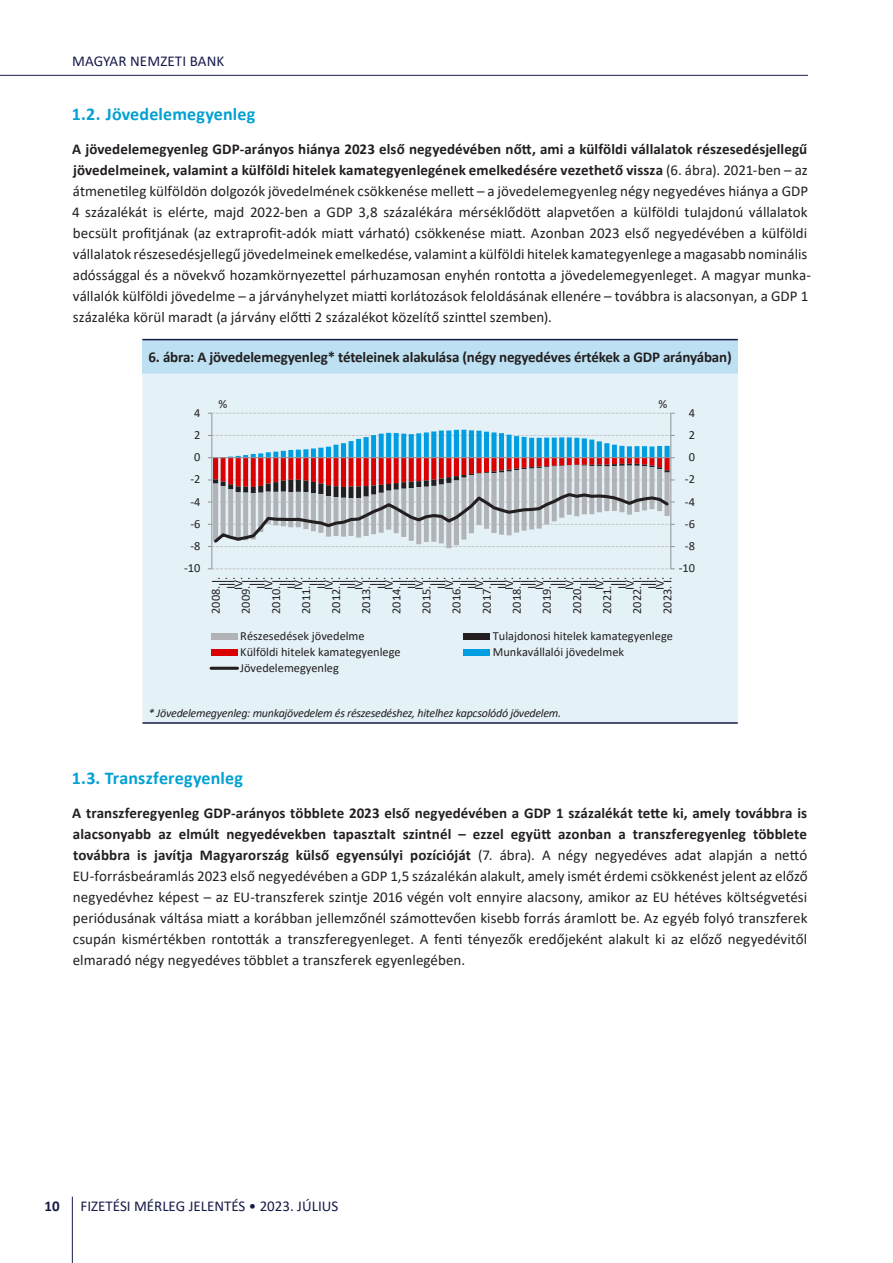
<style>
.page{position:relative;width:893px;height:1263px;background:#fff}
.page>*{position:absolute;margin:0;border:0;box-sizing:border-box;transform-origin:0 0}
.t1{font:700 18px "Calibri";letter-spacing:.01em;color:#00a1d2}
.Text_Body{font:15px/21px "Calibri";color:#231f20}
.t2{font:700 15px "Calibri";letter-spacing:-.01em;color:#231f20}
.t3{font:15px "Calibri";color:#161a48}
.t4{font:700 15px "Calibri";color:#161a48}
.t5{font:12.3px "Calibri";color:#231f20}
.ENG_Chart_note{font:italic 12px "Calibri";letter-spacing:-.02em;color:#231f20}
.s1{font-weight:700}
</style>
<div class="page">
<hr style="left:72px;top:1197px;width:1px;height:66px;background:#161a48">
<hr style="left:0;top:75px;width:808px;height:1px;background:#161a48">
<div style="left:142px;top:340px;width:596px;height:34px;background:#bde1f2"></div>
<div style="left:142px;top:374px;width:596px;height:348px;background:#e4f2f8"></div>
<hr style="left:142px;top:722px;width:596px;height:2px;background:#161a48">
<hr style="left:142px;top:339px;width:596px;height:1px;background:#161a48">
<hr style="left:670px;top:413px;width:1px;height:156px;background:#939598">
<hr style="left:211px;top:413px;width:1px;height:156px;background:#939598">
<svg style="left:208px;top:568px;width:467px;height:1px"></svg>
<svg style="left:208px;top:413px;width:467px;height:1px"></svg>
<svg style="left:208px;top:430px;width:467px;height:118px;background:#b6b5bf"></svg>
<div style="left:211px;top:633px;width:26px;height:7px;background:#b2b3b7"></div>
<div style="left:464px;top:633px;width:26px;height:7px;background:#231f20"></div>
<div style="left:211px;top:649px;width:26px;height:7px;background:#da0000"></div>
<div style="left:464px;top:649px;width:26px;height:7px;background:#009ee0"></div>
<hr style="left:211px;top:667px;width:26px;height:3px;background:#231f20">
<p class="t3" style="left:72px;top:51px;width:154px">MAGYAR NEMZETI BANK</p>
<p class="t1" style="left:72px;top:101px;width:185px">1.2. Jövedelemegyenleg</p>
<p class="Text_Body" style="left:72px;top:138px;width:741px"><span class="s1">A jövedelemegyenleg GDP-arányos hiánya 2023 első negyedévében nőtt, ami a külföldi vállalatok részesedésjellegű jövedelmeinek, valamint a külföldi hitelek kamategyenlegének emelkedésére vezethető vissza</span> (6. ábra). 2021-ben – az átmenetileg külföldön dolgozók jövedelmének csökkenése mellett – a jövedelemegyenleg négy negyedéves hiánya a GDP 4 százalékát is elérte, majd 2022-ben a GDP 3,8 százalékára mérséklődött alapvetően a külföldi tulajdonú vállalatok becsült profitjának (az extraprofit-adók miatt várható) csökkenése miatt. Azonban 2023 első negyedévében a külföldi vállalatok részesedésjellegű jövedelmeinek emelkedése, valamint a külföldi hitelek kamategyenlege a magasabb nominális adóssággal és a növekvő hozamkörnyezettel párhuzamosan enyhén rontotta a jövedelemegyenleget. A magyar munka&shy;vállalók külföldi jövedelme – a járványhelyzet miatti korlátozások feloldásának ellenére – továbbra is alacsonyan, a GDP 1 százaléka körül maradt (a járvány előtti 2 százalékot közelítő szinttel szemben).</p>
<p class="t2" style="left:148px;top:347px;width:585px">6. ábra: A jövedelemegyenleg* tételeinek alakulása (négy negyedéves értékek a GDP arányában)</p>
<p class="t5" style="left:194px;top:404px;width:8px">4</p>
<p class="t5" style="left:218px;top:396px;width:10px">%</p>
<p class="t5" style="left:658px;top:395px;width:10px">%</p>
<p class="t5" style="left:689px;top:404px;width:8px">4</p>
<p class="t5" style="left:194px;top:426px;width:8px">2</p>
<p class="t5" style="left:689px;top:426px;width:8px">2</p>
<p class="t5" style="left:194px;top:449px;width:8px">0</p>
<p class="t5" style="left:689px;top:449px;width:8px">0</p>
<p class="t5" style="left:190px;top:471px;width:12px">-2</p>
<p class="t5" style="left:685px;top:471px;width:12px">-2</p>
<p class="t5" style="left:190px;top:493px;width:12px">-4</p>
<p class="t5" style="left:685px;top:493px;width:12px">-4</p>
<p class="t5" style="left:190px;top:515px;width:12px">-6</p>
<p class="t5" style="left:685px;top:515px;width:12px">-6</p>
<p class="t5" style="left:190px;top:537px;width:12px">-8</p>
<p class="t5" style="left:685px;top:537px;width:12px">-8</p>
<p class="t5" style="left:184px;top:560px;width:18px">-10</p>
<p class="t5" style="left:679px;top:560px;width:18px">-10</p>
<p class="t5" style="left:207px;top:614px;width:39px;rotate:-90deg">2008. I.</p>
<p class="t5" style="left:215px;top:586px;width:11px;rotate:-90deg">II.</p>
<p class="t5" style="left:222px;top:589px;width:14px;rotate:-90deg">III.</p>
<p class="t5" style="left:230px;top:590px;width:15px;rotate:-90deg">IV.</p>
<p class="t5" style="left:237px;top:614px;width:39px;rotate:-90deg">2009. I.</p>
<p class="t5" style="left:245px;top:586px;width:11px;rotate:-90deg">II.</p>
<p class="t5" style="left:252px;top:589px;width:14px;rotate:-90deg">III.</p>
<p class="t5" style="left:260px;top:590px;width:15px;rotate:-90deg">IV.</p>
<p class="t5" style="left:267px;top:614px;width:39px;rotate:-90deg">2010. I.</p>
<p class="t5" style="left:275px;top:586px;width:11px;rotate:-90deg">II.</p>
<p class="t5" style="left:282px;top:589px;width:14px;rotate:-90deg">III.</p>
<p class="t5" style="left:290px;top:590px;width:15px;rotate:-90deg">IV.</p>
<p class="t5" style="left:297px;top:614px;width:39px;rotate:-90deg">2011. I.</p>
<p class="t5" style="left:305px;top:586px;width:11px;rotate:-90deg">II.</p>
<p class="t5" style="left:312px;top:589px;width:14px;rotate:-90deg">III.</p>
<p class="t5" style="left:320px;top:590px;width:15px;rotate:-90deg">IV.</p>
<p class="t5" style="left:328px;top:614px;width:39px;rotate:-90deg">2012. I.</p>
<p class="t5" style="left:335px;top:586px;width:11px;rotate:-90deg">II.</p>
<p class="t5" style="left:343px;top:589px;width:14px;rotate:-90deg">III.</p>
<p class="t5" style="left:350px;top:590px;width:15px;rotate:-90deg">IV.</p>
<p class="t5" style="left:358px;top:614px;width:39px;rotate:-90deg">2013. I.</p>
<p class="t5" style="left:365px;top:586px;width:11px;rotate:-90deg">II.</p>
<p class="t5" style="left:373px;top:589px;width:14px;rotate:-90deg">III.</p>
<p class="t5" style="left:380px;top:590px;width:15px;rotate:-90deg">IV.</p>
<p class="t5" style="left:388px;top:614px;width:39px;rotate:-90deg">2014. I.</p>
<p class="t5" style="left:395px;top:586px;width:11px;rotate:-90deg">II.</p>
<p class="t5" style="left:403px;top:589px;width:14px;rotate:-90deg">III.</p>
<p class="t5" style="left:410px;top:590px;width:15px;rotate:-90deg">IV.</p>
<p class="t5" style="left:418px;top:614px;width:39px;rotate:-90deg">2015. I.</p>
<p class="t5" style="left:425px;top:586px;width:11px;rotate:-90deg">II.</p>
<p class="t5" style="left:433px;top:589px;width:14px;rotate:-90deg">III.</p>
<p class="t5" style="left:440px;top:590px;width:15px;rotate:-90deg">IV.</p>
<p class="t5" style="left:448px;top:614px;width:39px;rotate:-90deg">2016. I.</p>
<p class="t5" style="left:455px;top:586px;width:11px;rotate:-90deg">II.</p>
<p class="t5" style="left:463px;top:589px;width:14px;rotate:-90deg">III.</p>
<p class="t5" style="left:471px;top:590px;width:15px;rotate:-90deg">IV.</p>
<p class="t5" style="left:478px;top:614px;width:39px;rotate:-90deg">2017. I.</p>
<p class="t5" style="left:486px;top:586px;width:11px;rotate:-90deg">II.</p>
<p class="t5" style="left:493px;top:589px;width:14px;rotate:-90deg">III.</p>
<p class="t5" style="left:501px;top:590px;width:15px;rotate:-90deg">IV.</p>
<p class="t5" style="left:508px;top:614px;width:39px;rotate:-90deg">2018. I.</p>
<p class="t5" style="left:516px;top:586px;width:11px;rotate:-90deg">II.</p>
<p class="t5" style="left:523px;top:589px;width:14px;rotate:-90deg">III.</p>
<p class="t5" style="left:531px;top:590px;width:15px;rotate:-90deg">IV.</p>
<p class="t5" style="left:538px;top:614px;width:39px;rotate:-90deg">2019. I.</p>
<p class="t5" style="left:546px;top:586px;width:11px;rotate:-90deg">II.</p>
<p class="t5" style="left:553px;top:589px;width:14px;rotate:-90deg">III.</p>
<p class="t5" style="left:561px;top:590px;width:15px;rotate:-90deg">IV.</p>
<p class="t5" style="left:568px;top:614px;width:39px;rotate:-90deg">2020. I.</p>
<p class="t5" style="left:576px;top:586px;width:11px;rotate:-90deg">II.</p>
<p class="t5" style="left:583px;top:589px;width:14px;rotate:-90deg">III.</p>
<p class="t5" style="left:591px;top:590px;width:15px;rotate:-90deg">IV.</p>
<p class="t5" style="left:598px;top:614px;width:39px;rotate:-90deg">2021. I.</p>
<p class="t5" style="left:606px;top:586px;width:11px;rotate:-90deg">II.</p>
<p class="t5" style="left:614px;top:589px;width:14px;rotate:-90deg">III.</p>
<p class="t5" style="left:621px;top:590px;width:15px;rotate:-90deg">IV.</p>
<p class="t5" style="left:629px;top:614px;width:39px;rotate:-90deg">2022. I.</p>
<p class="t5" style="left:636px;top:586px;width:11px;rotate:-90deg">II.</p>
<p class="t5" style="left:644px;top:589px;width:14px;rotate:-90deg">III.</p>
<p class="t5" style="left:651px;top:590px;width:15px;rotate:-90deg">IV.</p>
<p class="t5" style="left:659px;top:614px;width:39px;rotate:-90deg">2023. I.</p>
<p class="t5" style="left:240px;top:627px;width:126px">Részesedések jövedelme</p>
<p class="t5" style="left:493px;top:627px;width:181px">Tulajdonosi hitelek kamategyenlege</p>
<p class="t5" style="left:240px;top:643px;width:162px">Külföldi hitelek kamategyenlege</p>
<p class="t5" style="left:493px;top:643px;width:133px">Munkavállalói jövedelmek</p>
<p class="t5" style="left:240px;top:659px;width:100px">Jövedelemegyenleg</p>
<p class="ENG_Chart_note" style="left:148px;top:705px;width:414px">* Jövedelemegyenleg: munkajövedelem és részesedéshez, hitelhez kapcsolódó jövedelem.</p>
<p class="t1" style="left:72px;top:765px;width:173px">1.3. Transzferegyenleg</p>
<p class="Text_Body" style="left:72px;top:802px;width:737px;text-align:justify"><span class="s1">A transzferegyenleg GDP-arányos többlete 2023 első negyedévében a GDP 1 százalékát tette ki, amely továbbra is alacsonyabb az elmúlt negyedévekben tapasztalt szintnél – ezzel együtt azonban a transzferegyenleg többlete továbbra is javítja Magyarország külső egyensúlyi pozícióját</span> (7. ábra). A négy negyedéves adat alapján a nettó EU-forrásbeáramlás 2023 első negyedévében a GDP 1,5 százalékán alakult, amely ismét érdemi csökkenést jelent az előző negyedévhez képest – az EU-transzferek szintje 2016 végén volt ennyire alacsony, amikor az EU hétéves költségvetési periódusának váltása miatt a korábban jellemzőnél számottevően kisebb forrás áramlott be. Az egyéb folyó transzferek csupán kismértékben rontották a transzferegyenleget. A fenti tényezők eredőjeként alakult ki az előző negyedévitől elmaradó négy negyedéves többlet a transzferek egyenlegében.</p>
<p class="t4" style="left:44px;top:1195px;width:17px">10</p>
<p class="t3" style="left:80px;top:1195px;width:259px">FIZETÉSI MÉRLEG JELENTÉS • 2023. JÚLIUS</p>
</div>
